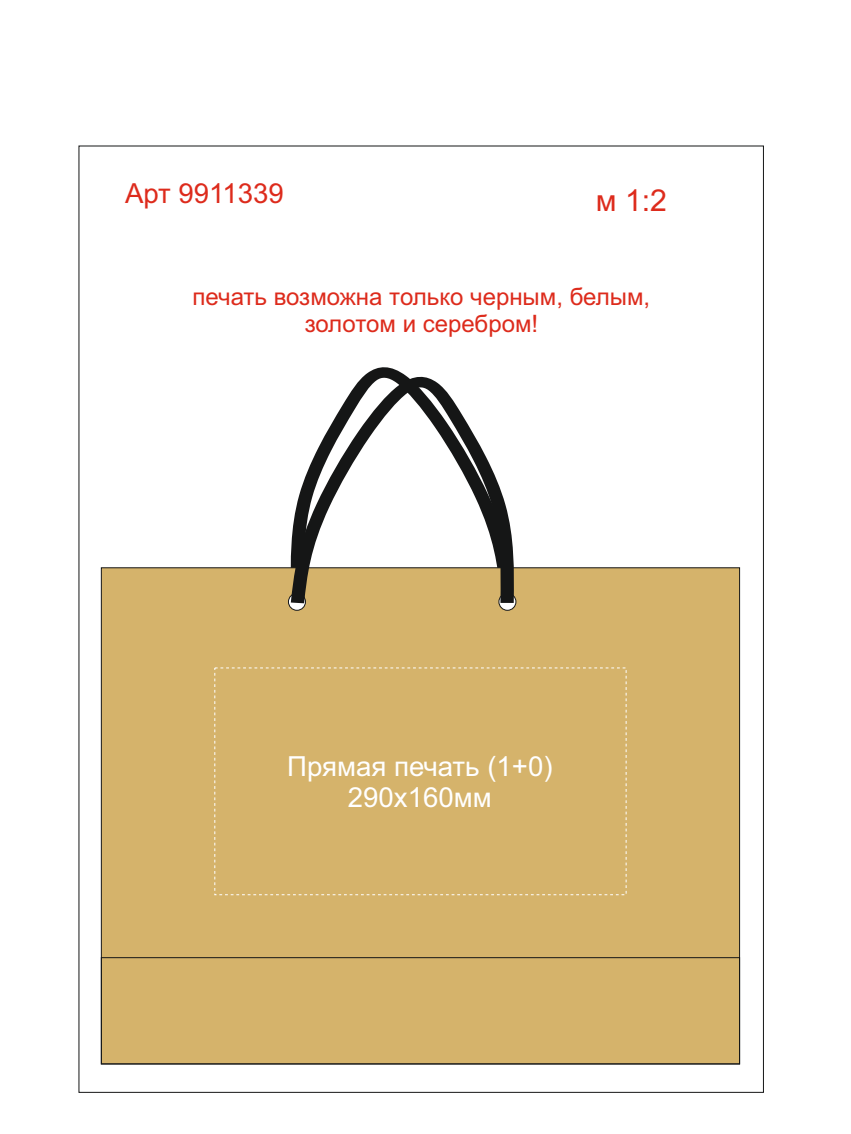
<style>
.page{position:relative;width:851px;height:1134px;background:#fff}
.page>*{position:absolute;margin:0;border:0;box-sizing:border-box;transform-origin:0 0}
.t1{font:30.3px "Arial";color:#dd2b1c}
.t2{font:27.6px/30.9px "Arial";color:#fff;text-align:center}
.t3{font:27.6px "Arial";color:#dd2b1c}
.t4{font:24px/26.8px "Arial";color:#dd2b1c;text-align:center}
</style>
<div class="page">
<div style="left:101px;top:567px;width:639px;height:497px;background:#d5b36b"></div>
<svg style="left:288px;top:593px;width:18px;height:18px"></svg>
<svg style="left:498px;top:593px;width:18px;height:18px"></svg>
<svg style="left:291px;top:374px;width:223px;height:229px"></svg>
<div style="left:101px;top:957px;width:638px;height:107px;border:1px solid #151616"></div>
<p class="t3" style="left:125px;top:183px;width:160px">Арт 9911339</p>
<p class="t1" style="left:595px;top:189px;width:73px">м 1:2</p>
<p class="t4" style="left:193px;top:286px;width:459px">печать возможна только черным, белым, золотом и серебром!</p>
<p class="t2" style="left:287px;top:753px;width:267px">Прямая печать (1+0)<br>290х160мм</p>
</div>
